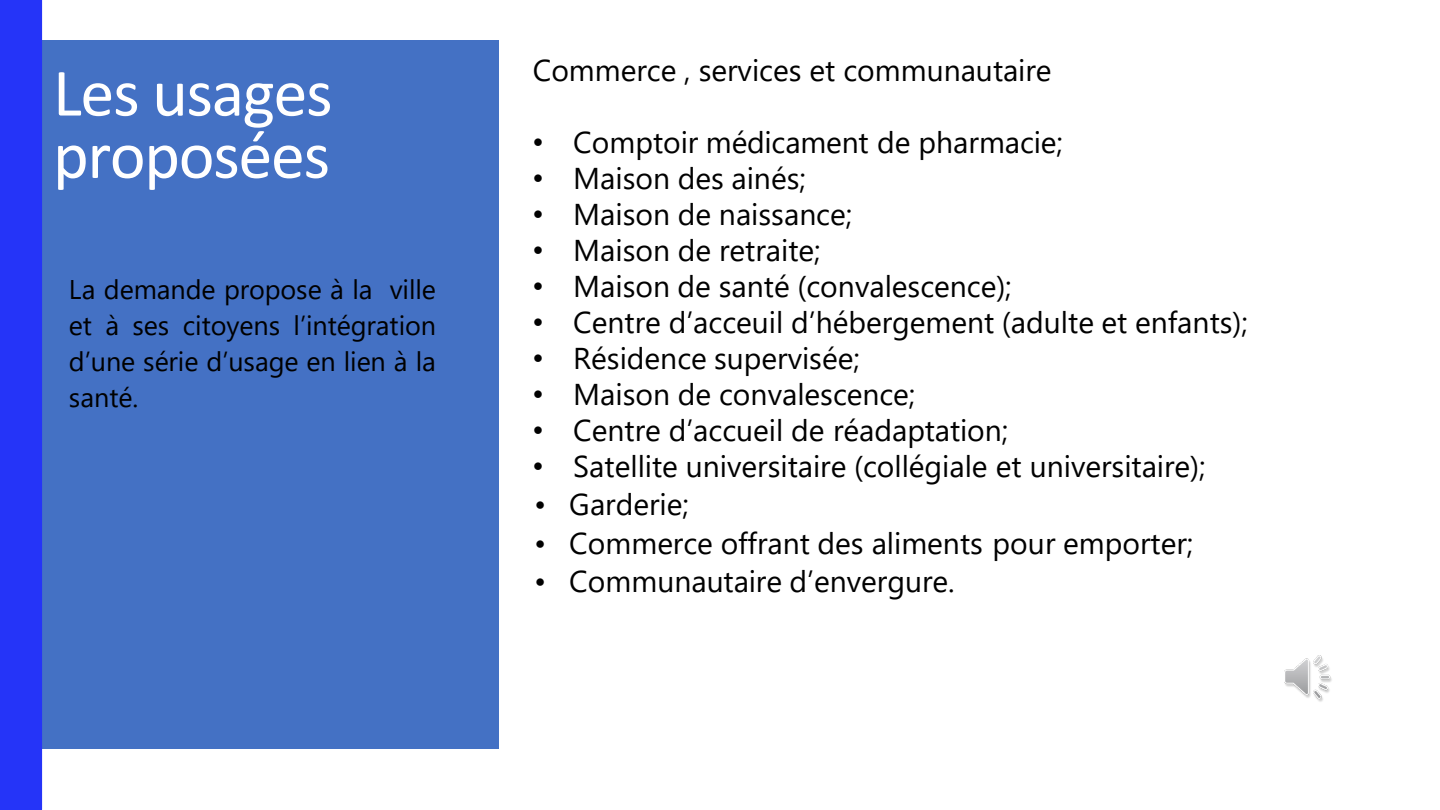
<style>
.page{position:relative;width:1440px;height:810px;background:#fff}
.page>*{position:absolute;margin:0;border:0;box-sizing:border-box;transform-origin:0 0}
.t1{font:68.25px/62.2px "Calibri";letter-spacing:-.02em;color:#fff}
.t2{font:30px "Yu Gothic UI";color:#000}
.t3{font:27px/36px "Yu Gothic UI";color:#000;text-align:justify}
.s1{font-family:"Arial"}
</style>
<div class="page">
<div style="left:0;top:40px;width:499px;height:708px;background:#4471c4"></div>
<div style="left:0;top:0;width:42px;height:810px;background:#2534f8"></div>
<img style="left:1285px;top:655px;width:47px;height:47px">
<h2 class="t1" style="left:53px;top:60px;width:281px">Les usages proposées</h2>
<p class="t3" style="left:69px;top:268px;width:369px">La demande propose à la ville et à ses citoyens l’intégration d’une série d’usage en lien à la santé.</p>
<p class="t2" style="left:533px;top:43px;width:520px">Commerce , services et communautaire</p>
<p class="t2" style="left:533px;top:115px;width:532px"><span class="s1">•</span> Comptoir médicament de pharmacie;</p>
<p class="t2" style="left:533px;top:151px;width:275px"><span class="s1">•</span> Maison des ainés;</p>
<p class="t2" style="left:533px;top:187px;width:321px"><span class="s1">•</span> Maison de naissance;</p>
<p class="t2" style="left:533px;top:223px;width:290px"><span class="s1">•</span> Maison de retraite;</p>
<p class="t2" style="left:533px;top:259px;width:480px"><span class="s1">•</span> Maison de santé (convalescence);</p>
<p class="t2" style="left:533px;top:295px;width:717px"><span class="s1">•</span> Centre d’acceuil d’hébergement (adulte et enfants);</p>
<p class="t2" style="left:533px;top:331px;width:329px"><span class="s1">•</span> Résidence supervisée;</p>
<p class="t2" style="left:533px;top:367px;width:384px"><span class="s1">•</span> Maison de convalescence;</p>
<p class="t2" style="left:533px;top:403px;width:477px"><span class="s1">•</span> Centre d’accueil de réadaptation;</p>
<p class="t2" style="left:533px;top:439px;width:675px"><span class="s1">•</span> Satellite universitaire (collégiale et universitaire);</p>
<p class="t2" style="left:534px;top:476px;width:156px">• Garderie;</p>
<p class="t2" style="left:534px;top:515px;width:661px">• Commerce offrant des aliments pour emporter;</p>
<p class="t2" style="left:534px;top:553px;width:422px">• Communautaire d’envergure.</p>
</div>
